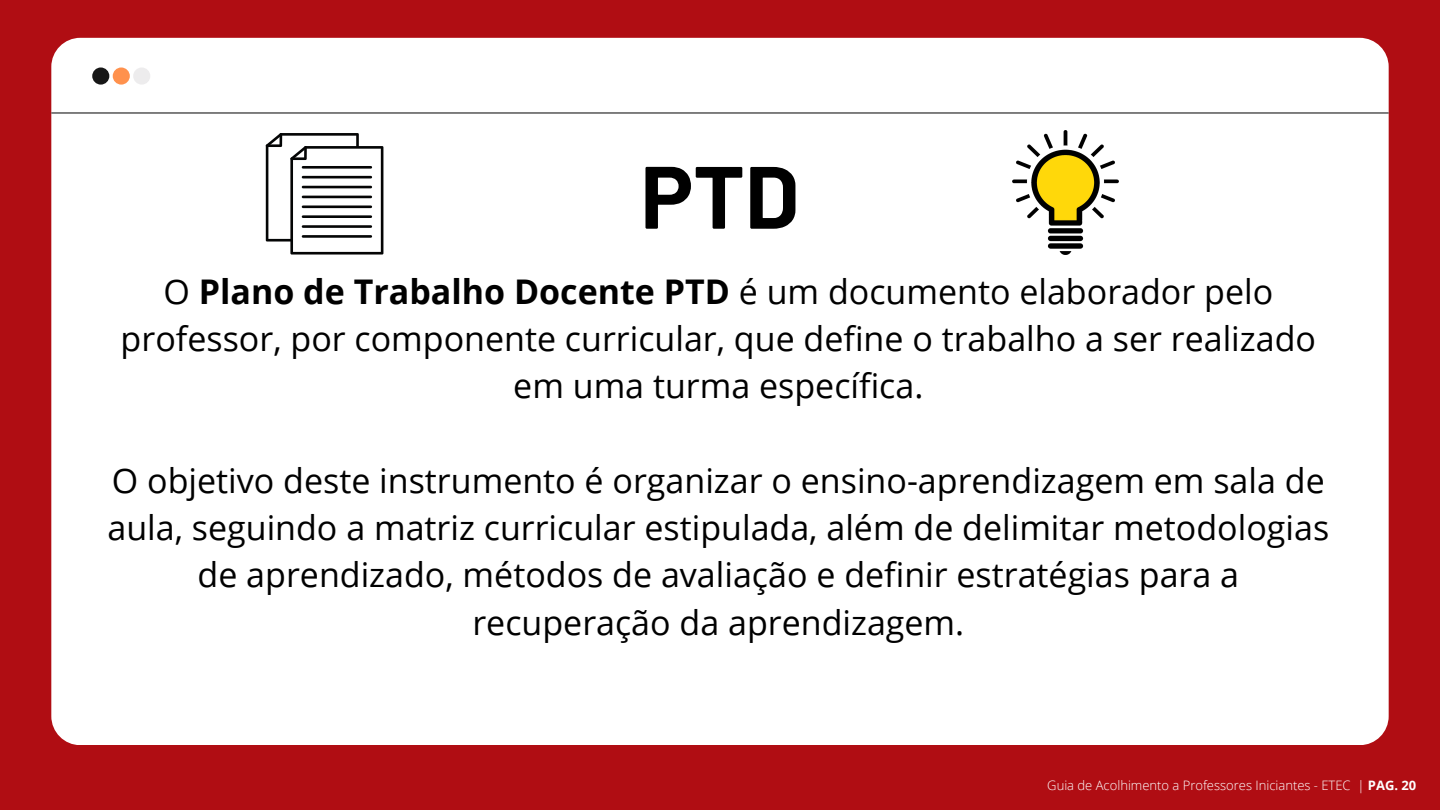
<style>
.page{position:relative;width:1440px;height:810px;background:#b00d13}
.page>*{position:absolute;margin:0;border:0;box-sizing:border-box;transform-origin:0 0}
.t1{font:700 88.3px "Barlow";color:#000}
.t2{font:34px/47.2px "Open Sans";color:#000;text-align:center}
.t3{font:300 13px "Open Sans";color:#fff}
.s1{font-weight:700}
</style>
<div class="page">
<div style="left:51px;top:38px;width:1338px;height:707px;background:#fff;border-radius:29px"></div>
<hr style="left:52px;top:113px;width:1336px;height:1px;background:#000">
<div style="left:133px;top:67px;width:17px;height:18px;background:#edeced;border-radius:50%"></div>
<div style="left:113px;top:67px;width:17px;height:18px;background:#ff914d;border-radius:50%"></div>
<div style="left:92px;top:67px;width:17px;height:18px;background:#171717;border-radius:50%"></div>
<svg style="left:266px;top:133px;width:117px;height:122px"></svg>
<img style="left:1012px;top:130px;width:107px;height:125px">
<p class="t1" style="left:641px;top:140px;width:160px">PTD</p>
<h1 class="t2" style="left:121px;top:267px;width:1197px">O <span class="s1">Plano de Trabalho Docente PTD</span> é um documento elaborador pelo professor, por componente curricular, que define o trabalho a ser realizado em uma turma específica.</h1>
<h2 class="t2" style="left:107px;top:456px;width:1223px">O objetivo deste instrumento é organizar o ensino-aprendizagem em sala de aula, seguindo a matriz curricular estipulada, além de delimitar metodologias de aprendizado, métodos de avaliação e definir estratégias para a recuperação da aprendizagem.</h2>
<h2 class="t3" style="left:1047px;top:776px;width:371px">Guia de Acolhimento a Professores Iniciantes - ETEC | <span class="s1">PAG. 20</span></h2>
</div>
